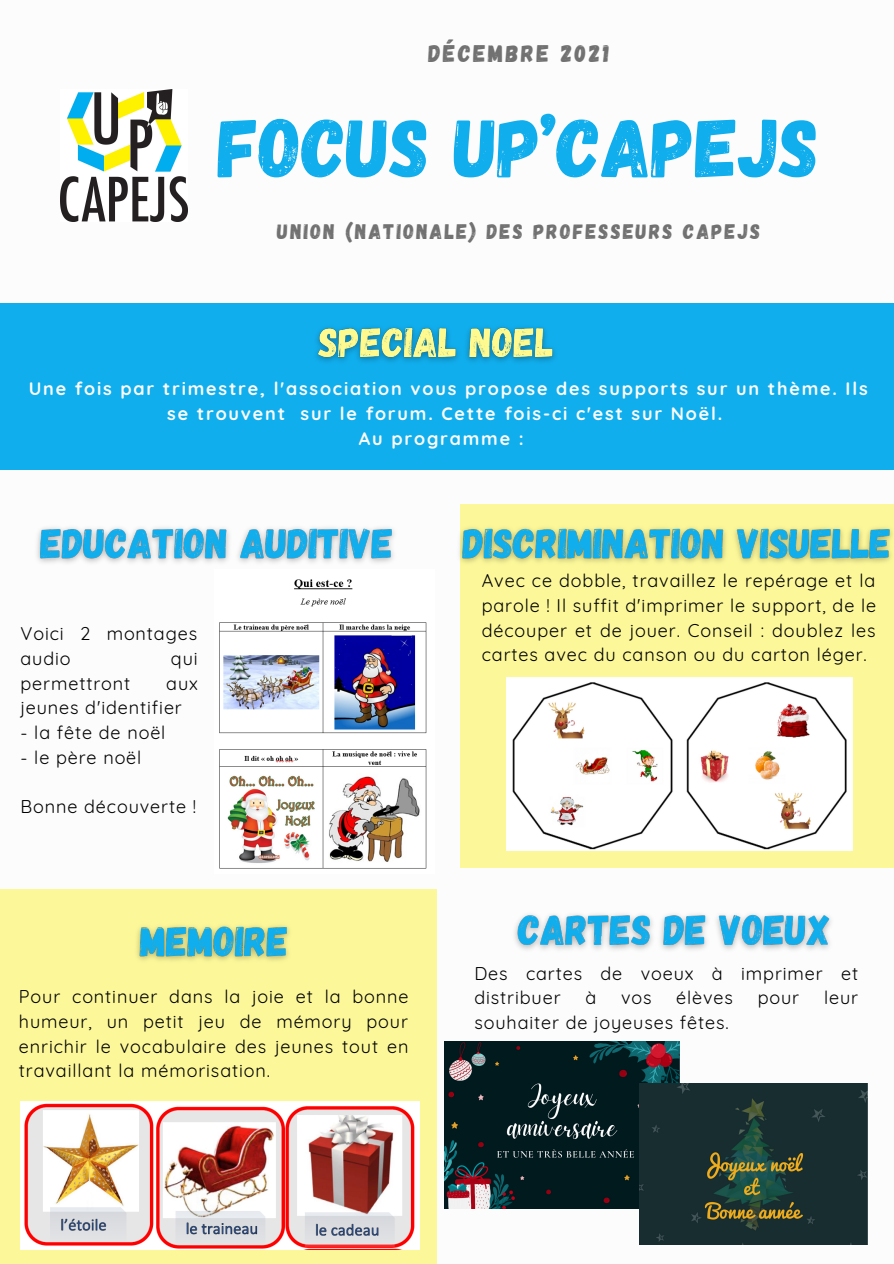
<style>
.page{position:relative;width:894px;height:1264px;background:#fff}
.page>*{position:absolute;margin:0;border:0;box-sizing:border-box;transform-origin:0 0}
.t1{font:82.8px "Gagalin";color:#11aeed}
.t2{font:24px "Gagalin";letter-spacing:.1em;color:#717171}
.t3{font:21px "Gagalin";letter-spacing:.1em;color:#717171}
.t4{font:18px/24.8px "Quicksand";letter-spacing:.05em;color:#000}
.t5{font:700 18px/24.8px "Quicksand";letter-spacing:.1em;color:#fcfcfc;text-align:center}
</style>
<div class="page">
<div style="left:0;top:303px;width:893px;height:167px;background:#11aeed"></div>
<img style="left:61px;top:89px;width:127px;height:132px">
<div style="left:459px;top:504px;width:434px;height:364px;background:#fcf89a"></div>
<div style="left:0;top:889px;width:436px;height:374px;background:#fcf89a"></div>
<img style="left:219px;top:579px;width:208px;height:290px">
<img style="left:506px;top:677px;width:346px;height:174px">
<img style="left:21px;top:1101px;width:398px;height:148px">
<img style="left:444px;top:1041px;width:235px;height:167px">
<img style="left:639px;top:1083px;width:227px;height:161px">
<img style="left:316px;top:327px;width:239px;height:35px">
<img style="left:36px;top:527px;width:359px;height:37px">
<img style="left:459px;top:507px;width:433px;height:71px">
<img style="left:137px;top:925px;width:153px;height:36px">
<img style="left:514px;top:913px;width:318px;height:38px">
<p class="t2" style="left:428px;top:38px;width:182px">DÉCEMBRE 2021</p>
<p class="t1" style="left:218px;top:94px;width:602px">FOCUS UP’CAPEJS</p>
<p class="t3" style="left:277px;top:218px;width:484px">UNION (NATIONALE) DES PROFESSEURS CAPEJS</p>
<p class="t5" style="left:29px;top:376px;width:840px">Une fois par trimestre, l'association vous propose des supports sur un thème. Ils se trouvent sur le forum. Cette fois-ci c'est sur Noël.</p>
<p class="t5" style="left:359px;top:426px;width:166px">Au programme :</p>
<p class="t4" style="left:21px;top:621px;width:178px">Voici 2 montages audio</p>
<p class="t4" style="left:171px;top:645px;width:28px">qui</p>
<p class="t4" style="left:21px;top:670px;width:111px">permettront</p>
<p class="t4" style="left:21px;top:670px;width:179px;text-indent:146px">aux jeunes d'identifier</p>
<p class="t4" style="left:21px;top:720px;width:146px">- la fête de noël</p>
<p class="t4" style="left:21px;top:744px;width:122px">- le père noël</p>
<p class="t4" style="left:21px;top:794px;width:177px">Bonne découverte !</p>
<p class="t4" style="left:19px;top:983px;width:391px;text-align:justify">Pour continuer dans la joie et la bonne humeur, un petit jeu de mémory pour enrichir le vocabulaire des jeunes tout en travaillant la mémorisation.</p>
<p class="t4" style="left:481px;top:568px;width:396px;text-align:justify">Avec ce dobble, travaillez le repérage et la parole ! Il suffit d'imprimer le support, de le découper et de jouer. Conseil : doublez les cartes avec du canson ou du carton léger.</p>
<p class="t4" style="left:474px;top:960px;width:385px">Des cartes de voeux à imprimer et distribuer</p>
<p class="t4" style="left:585px;top:985px;width:12px">à</p>
<p class="t4" style="left:621px;top:985px;width:32px">vos</p>
<p class="t4" style="left:676px;top:985px;width:58px">élèves</p>
<p class="t4" style="left:757px;top:985px;width:43px">pour</p>
<p class="t4" style="left:823px;top:985px;width:36px">leur</p>
<p class="t4" style="left:474px;top:1010px;width:256px">souhaiter de joyeuses fêtes.</p>
</div>
